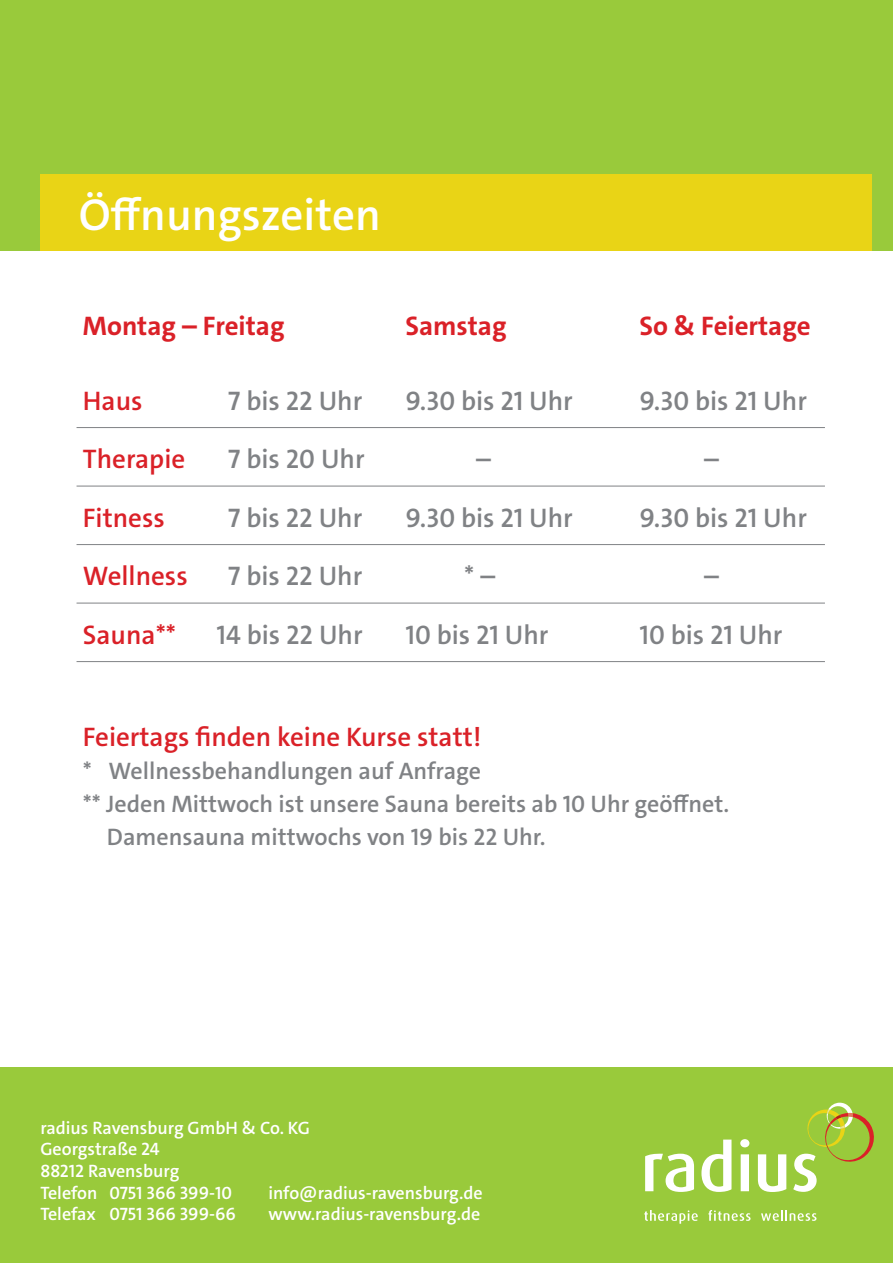
<style>
.page{position:relative;width:893px;height:1263px;background:#fff}
.page>*{position:absolute;margin:0;border:0;box-sizing:border-box;transform-origin:0 0}
.t1{font:600 45px "The Sans C4 s";color:#fff}
.t2{font:600 27px "The Sans C4 s";color:#808285}
.t3{font:600 27px "The Sans C4 s";color:#da2128}
.t4{font:700 27px "The Sans C4 s";color:#da2128}
.t5{font:600 24px "The Sans C4 s";color:#808285}
.t6{font:600 18px/21.6px "The Sans C4 s";color:#fff}
</style>
<div class="page">
<div style="left:0;top:0;width:893px;height:251px;background:#99ca3b"></div>
<div style="left:40px;top:174px;width:832px;height:77px;background:#e9d416"></div>
<div style="left:0;top:1067px;width:893px;height:196px;background:#99ca3b"></div>
<svg style="left:645px;top:1153px;width:49px;height:39px"></svg>
<svg style="left:701px;top:1139px;width:30px;height:53px"></svg>
<svg style="left:740px;top:1139px;width:9px;height:52px"></svg>
<svg style="left:758px;top:1154px;width:28px;height:38px"></svg>
<svg style="left:644px;top:1210px;width:54px;height:14px"></svg>
<svg style="left:708px;top:1210px;width:43px;height:11px"></svg>
<svg style="left:761px;top:1210px;width:55px;height:11px"></svg>
<svg style="left:793px;top:1103px;width:81px;height:89px"></svg>
<hr style="left:77px;top:427px;width:748px;height:1px;background:#808285">
<hr style="left:77px;top:486px;width:748px;height:1px;background:#808285">
<hr style="left:77px;top:544px;width:748px;height:1px;background:#808285">
<hr style="left:77px;top:603px;width:748px;height:1px;background:#808285">
<hr style="left:77px;top:661px;width:748px;height:1px;background:#808285">
<h1 class="t1" style="left:79px;top:186px;width:304px">Öffnungszeiten</h1>
<h2 class="t4" style="left:83px;top:308px;width:203px">Montag – Freitag</h2>
<h2 class="t4" style="left:405px;top:308px;width:103px">Samstag</h2>
<h2 class="t4" style="left:639px;top:308px;width:173px">So &amp; Feiertage</h2>
<h2 class="t3" style="left:83px;top:383px;width:61px">Haus</h2>
<h2 class="t2" style="left:228px;top:383px;width:136px">7 bis 22 Uhr</h2>
<h2 class="t2" style="left:405px;top:383px;width:169px">9.30 bis 21 Uhr</h2>
<h2 class="t2" style="left:639px;top:383px;width:169px">9.30 bis 21 Uhr</h2>
<h2 class="t3" style="left:83px;top:442px;width:104px">Therapie</h2>
<h2 class="t2" style="left:228px;top:442px;width:138px">7 bis 20 Uhr</h2>
<h2 class="t2" style="left:476px;top:442px;width:16px">–</h2>
<h2 class="t2" style="left:704px;top:442px;width:16px">–</h2>
<h2 class="t3" style="left:83px;top:500px;width:83px">Fitness</h2>
<h2 class="t2" style="left:228px;top:500px;width:136px">7 bis 22 Uhr</h2>
<h2 class="t2" style="left:405px;top:500px;width:169px">9.30 bis 21 Uhr</h2>
<h2 class="t2" style="left:639px;top:500px;width:169px">9.30 bis 21 Uhr</h2>
<h2 class="t3" style="left:83px;top:559px;width:106px">Wellness</h2>
<h2 class="t2" style="left:228px;top:559px;width:136px">7 bis 22 Uhr</h2>
<h2 class="t2" style="left:464px;top:559px;width:32px">* –</h2>
<h2 class="t2" style="left:704px;top:559px;width:16px">–</h2>
<h2 class="t3" style="left:83px;top:617px;width:95px">Sauna**</h2>
<h2 class="t2" style="left:216px;top:617px;width:148px">14 bis 22 Uhr</h2>
<h2 class="t2" style="left:405px;top:617px;width:145px">10 bis 21 Uhr</h2>
<h2 class="t2" style="left:639px;top:617px;width:145px">10 bis 21 Uhr</h2>
<h2 class="t3" style="left:83px;top:719px;width:400px">Feiertags finden keine Kurse statt!</h2>
<h3 class="t5" style="left:83px;top:755px;width:400px">* Wellnessbehandlungen auf Anfrage</h3>
<h3 class="t5" style="left:83px;top:788px;width:648px">** Jeden Mittwoch ist unsere Sauna bereits ab 10 Uhr geöffnet.</h3>
<h3 class="t5" style="left:107px;top:821px;width:440px">Damensauna mittwochs von 19 bis 22 Uhr.</h3>
<p class="t6" style="left:40px;top:1117px;width:271px">radius Ravensburg GmbH &amp; Co. KG<br>Georgstraße 24<br>88212 Ravensburg<br>Telefon 0751 366 399-10</p>
<p class="t6" style="left:268px;top:1182px;width:216px">info@radius-ravensburg.de</p>
<p class="t6" style="left:40px;top:1203px;width:197px">Telefax 0751 366 399-66</p>
<p class="t6" style="left:268px;top:1203px;width:213px">www.radius-ravensburg.de</p>
</div>
